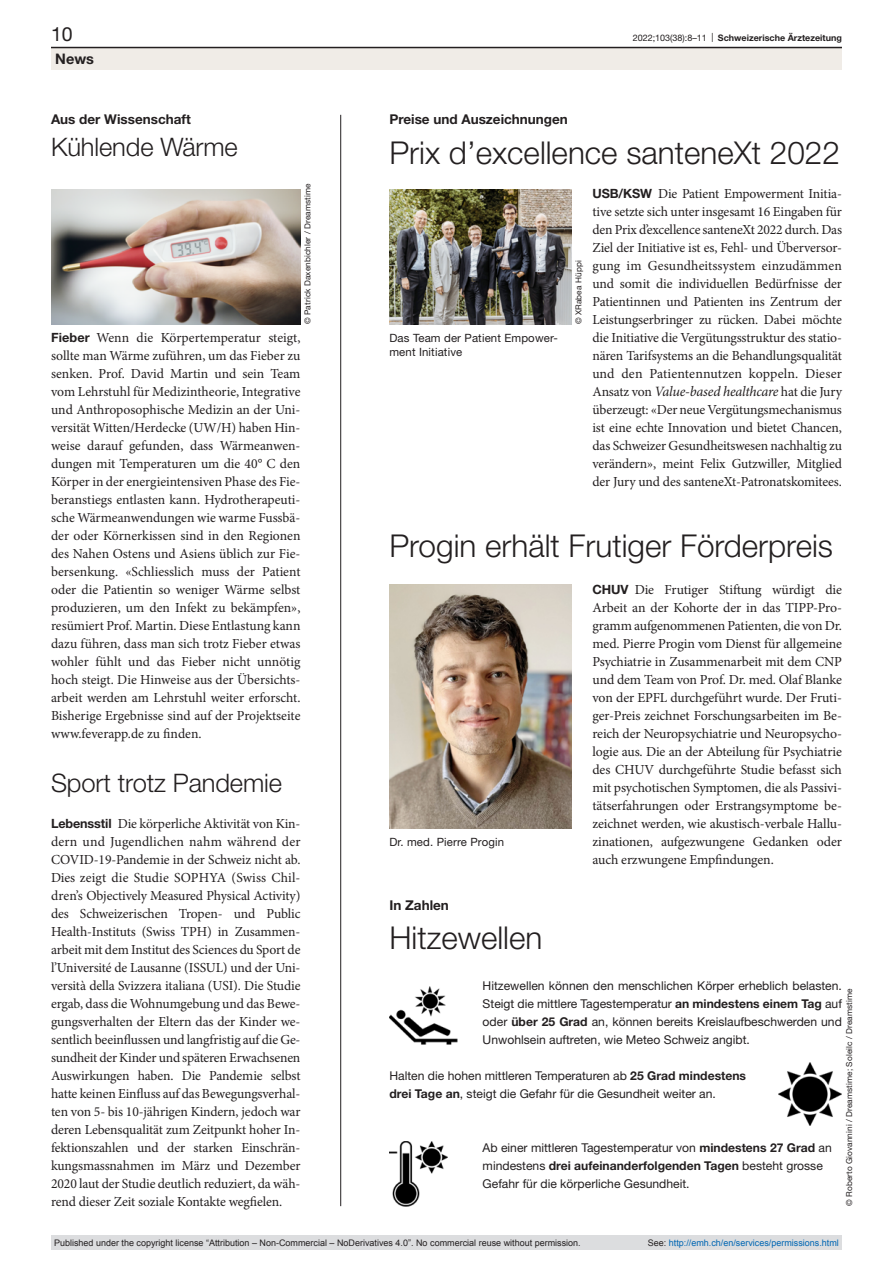
<style>
.page{position:relative;width:893px;height:1263px;background:#fff}
.page>*{position:absolute;margin:0;border:0;box-sizing:border-box;transform-origin:0 0}
.article-title-L21{font:300 31.5px "Helvetica Neue LT Pro";color:#231f20}
.article-title-L17{font:300 25.5px "Helvetica Neue LT Pro";letter-spacing:-.005em;color:#231f20}
.t1{font:19.5px "Helvetica Neue LT Pro";color:#231f20}
.t2{font:700 14.55px "Helvetica Neue LT Pro";color:#231f20}
.paragraph{font:italic 14.25px "Minion Pro";letter-spacing:-.015em;color:#231f20}
.paragraph-2{font:13.8px/18px "Minion Pro";letter-spacing:-.01em;color:#231f20;text-align:justify}
.pre-heading{font:700 13.5px "Helvetica Neue LT Pro";color:#231f20}
.box-paragraph{font:12.15px/18px "Helvetica Neue LT Pro";color:#231f20}
.figure-caption{font:11.4px/14.2px "Helvetica Neue LT Pro";letter-spacing:.01em;color:#231f20}
.t3{font:9px "Arial";color:#231f20}
.t4{font:9px "Arial";color:#0066b3}
.t5{font:700 9px "Helvetica Neue LT Pro";color:#231f20}
.credits{font:8.25px "Helvetica Neue LT Pro";letter-spacing:.01em;color:#231f20}
.figure-caption-2{font:8.25px "Helvetica Neue LT Pro";letter-spacing:.01em;color:#231f20}
.s1{font-weight:400}
.s2{font-family:"Helvetica Neue LT Pro";font-weight:700;font-size:12.75px}
.s3{font-style:normal;font-size:13.8px}
.s4{font-weight:700}
.s5{color:#231f20}
</style>
<div class="page">
<img style="left:389px;top:986px;width:68px;height:58px">
<img style="left:389px;top:1141px;width:59px;height:65px">
<img style="left:778px;top:1062px;width:64px;height:63px">
<hr style="left:340px;top:115px;width:1px;height:1091px;background:#231f20">
<img style="left:389px;top:584px;width:182px;height:244px">
<img style="left:389px;top:190px;width:182px;height:134px">
<img style="left:51px;top:190px;width:249px;height:134px">
<div style="left:51px;top:48px;width:791px;height:22px;background:#f0ece7"></div>
<hr style="left:51px;top:47px;width:791px;height:1px;background:#231f20">
<div style="left:51px;top:1235px;width:791px;height:15px;background:#dcdddf"></div>
<h3 class="t1" style="left:51px;top:22px;width:23px">10</h3>
<p class="t5" style="left:633px;top:32px;width:211px"><span class="s1">2022;103(38):8–11 |</span> Schweizerische Ärztezeitung</p>
<p class="t2" style="left:55px;top:49px;width:40px">News</p>
<p class="pre-heading" style="left:51px;top:111px;width:141px">Aus der Wissenschaft</p>
<p class="article-title-L17" style="left:51px;top:132px;width:188px">Kühlende Wärme</p>
<p class="credits" style="left:303px;top:324px;width:142px;rotate:-90deg">© Patrick Daxenbichler / Dreamstime</p>
<p class="paragraph-2" style="left:51px;top:329px;width:251px"><span class="s2">Fieber</span> Wenn die Körpertemperatur steigt, sollte man Wärme zuführen, um das Fieber zu senken. Prof. David Martin und sein Team vom Lehrstuhl für Medizintheorie, Integrative und Anthroposophische Medizin an der Uni&shy;versität Witten/Herdecke (UW/H) haben Hin&shy;weise darauf gefunden, dass Wärmeanwen&shy;dungen mit Temperaturen um die 40° C den Körper in der energieintensiven Phase des Fie&shy;beranstiegs entlasten kann. Hydrotherapeuti&shy;sche Wärmeanwendungen wie warme Fussbä&shy;der oder Körnerkissen sind in den Regionen des Nahen Ostens und Asiens üblich zur Fie&shy;bersenkung. «Schliesslich muss der Patient oder die Patientin so weniger Wärme selbst produzieren, um den Infekt zu bekämpfen», resümiert Prof. Martin. Diese Entlastung kann dazu führen, dass man sich trotz Fieber etwas wohler fühlt und das Fieber nicht unnötig hoch steigt. Die Hinweise aus der Übersichts&shy;arbeit werden am Lehrstuhl weiter erforscht.<br>Bisherige Ergebnisse sind auf der Projektseite www.feverapp.de zu finden.</p>
<p class="article-title-L17" style="left:51px;top:768px;width:232px">Sport trotz Pandemie</p>
<p class="paragraph-2" style="left:51px;top:815px;width:251px"><span class="s2">Lebensstil</span> Die körperliche Aktivität von Kin&shy;dern und Jugendlichen nahm während der COVID-19-Pandemie in der Schweiz nicht ab.<br>Dies zeigt die Studie SOPHYA (Swiss Chil&shy;dren’s Objectively Measured Physical Activity) des Schweizerischen Tropen- und Public Health-Instituts (Swiss TPH) in Zusammen&shy;arbeit mit dem Institut des Sciences du Sport de l’Université de Lausanne (ISSUL) und der Uni&shy;versità della Svizzera italiana (USI). Die Studie ergab, dass die Wohnumgebung und das Bewe&shy;gungsverhalten der Eltern das der Kinder we&shy;sentlich beeinflussen und langfristig auf die Ge&shy;sundheit der Kinder und späteren Erwachsenen Auswirkungen haben. Die Pandemie selbst hatte keinen Einfluss auf das Bewegungsverhal&shy;ten von 5- bis 10-jährigen Kindern, jedoch war deren Lebensqualität zum Zeitpunkt hoher In&shy;fektionszahlen und der starken Einschrän&shy;kungsmassnahmen im März und Dezember 2020 laut der Studie deutlich reduziert, da wäh&shy;rend dieser Zeit soziale Kontakte wegfielen.</p>
<p class="pre-heading" style="left:389px;top:111px;width:180px">Preise und Auszeichnungen</p>
<p class="article-title-L21" style="left:389px;top:133px;width:452px">Prix d’excellence santeneXt 2022</p>
<p class="figure-caption" style="left:389px;top:331px;width:170px">Das Team der Patient Empower&shy;ment Initiative</p>
<p class="figure-caption-2" style="left:573px;top:324px;width:65px;rotate:-90deg">© XRabea Hüppi</p>
<p class="paragraph-2" style="left:592px;top:185px;width:251px"><span class="s2">USB/KSW</span> Die Patient Empowerment Initia&shy;tive setzte sich unter insgesamt 16 Eingaben für den Prix d’excellence santeneXt 2022 durch. Das Ziel der Initiative ist es, Fehl- und Überversor&shy;gung im Gesundheitssystem einzudämmen und somit die individuellen Bedürfnisse der Patientinnen und Patienten ins Zentrum der Leistungserbringer zu rücken. Dabei möchte die Initiative die Vergütungsstruktur des statio&shy;nären Tarifsystems an die Behandlungsqualität und den Patientennutzen koppeln. Dieser</p>
<p class="paragraph" style="left:592px;top:382px;width:251px"><span class="s3">Ansatz von</span> Value-based healthcare <span class="s3">hat die Jury</span></p>
<p class="paragraph-2" style="left:592px;top:401px;width:251px">überzeugt: «Der neue Vergütungsmechanismus ist eine echte Innovation und bietet Chancen, das Schweizer Gesundheitswesen nachhaltig zu verändern», meint Felix Gutzwiller, Mitglied der Jury und des santeneXt-Patronatskomitees.</p>
<p class="article-title-L21" style="left:389px;top:527px;width:445px">Progin erhält Frutiger Förderpreis</p>
<p class="figure-caption" style="left:389px;top:835px;width:116px">Dr. med. Pierre Progin</p>
<p class="pre-heading" style="left:389px;top:896px;width:61px">In Zahlen</p>
<p class="article-title-L21" style="left:389px;top:919px;width:154px">Hitzewellen</p>
<p class="paragraph-2" style="left:592px;top:581px;width:251px"><span class="s2">CHUV</span> Die Frutiger Stiftung würdigt die Arbeit an der Kohorte der in das TIPP-Pro&shy;gramm aufgenommenen Patienten, die von Dr. med. Pierre Progin vom Dienst für allgemeine Psychiatrie in Zusammenarbeit mit dem CNP und dem Team von Prof. Dr. med. Olaf Blanke von der EPFL durchgeführt wurde. Der Fruti&shy;ger-Preis zeichnet Forschungsarbeiten im Be&shy;reich der Neuropsychiatrie und Neuropsycho&shy;logie aus. Die an der Abteilung für Psychiatrie des CHUV durchgeführte Studie befasst sich mit psychotischen Symptomen, die als Passivi&shy;tätserfahrungen oder Erstrangsymptome be&shy;zeichnet werden, wie akustisch-verbale Hallu&shy;zinationen, aufgezwungene Gedanken oder auch erzwungene Empfindungen.</p>
<p class="box-paragraph" style="left:483px;top:976px;width:361px;text-align:justify">Hitzewellen können den menschlichen Körper erheblich belasten.<br>Steigt die mittlere Tagestemperatur <span class="s4">an mindestens einem Tag</span> auf oder <span class="s4">über 25 Grad</span> an, können bereits Kreislaufbeschwerden und Unwohlsein auftreten, wie Meteo Schweiz angibt.</p>
<p class="credits" style="left:844px;top:1206px;width:219px;rotate:-90deg">© Roberto Giovannini / Dreamstime; Soleilc / Dreamstime</p>
<p class="box-paragraph" style="left:389px;top:1066px;width:358px">Halten die hohen mittleren Temperaturen ab <span class="s4">25 Grad mindestens drei Tage an</span>, steigt die Gefahr für die Gesundheit weiter an.</p>
<p class="box-paragraph" style="left:483px;top:1138px;width:351px">Ab einer mittleren Tagestemperatur von <span class="s4">mindestens 27 Grad</span> an mindestens <span class="s4">drei aufeinanderfolgenden Tagen</span> besteht grosse<br>Gefahr für die körperliche Gesundheit.</p>
<p class="t3" style="left:54px;top:1237px;width:528px">Published under the copyright license “Attribution – Non-Commercial – NoDerivatives 4.0”. No commercial reuse without permission.</p>
<p class="t4" style="left:648px;top:1237px;width:193px"><span class="s5">See:</span> http://emh.ch/en/services/permissions.html</p>
</div>
